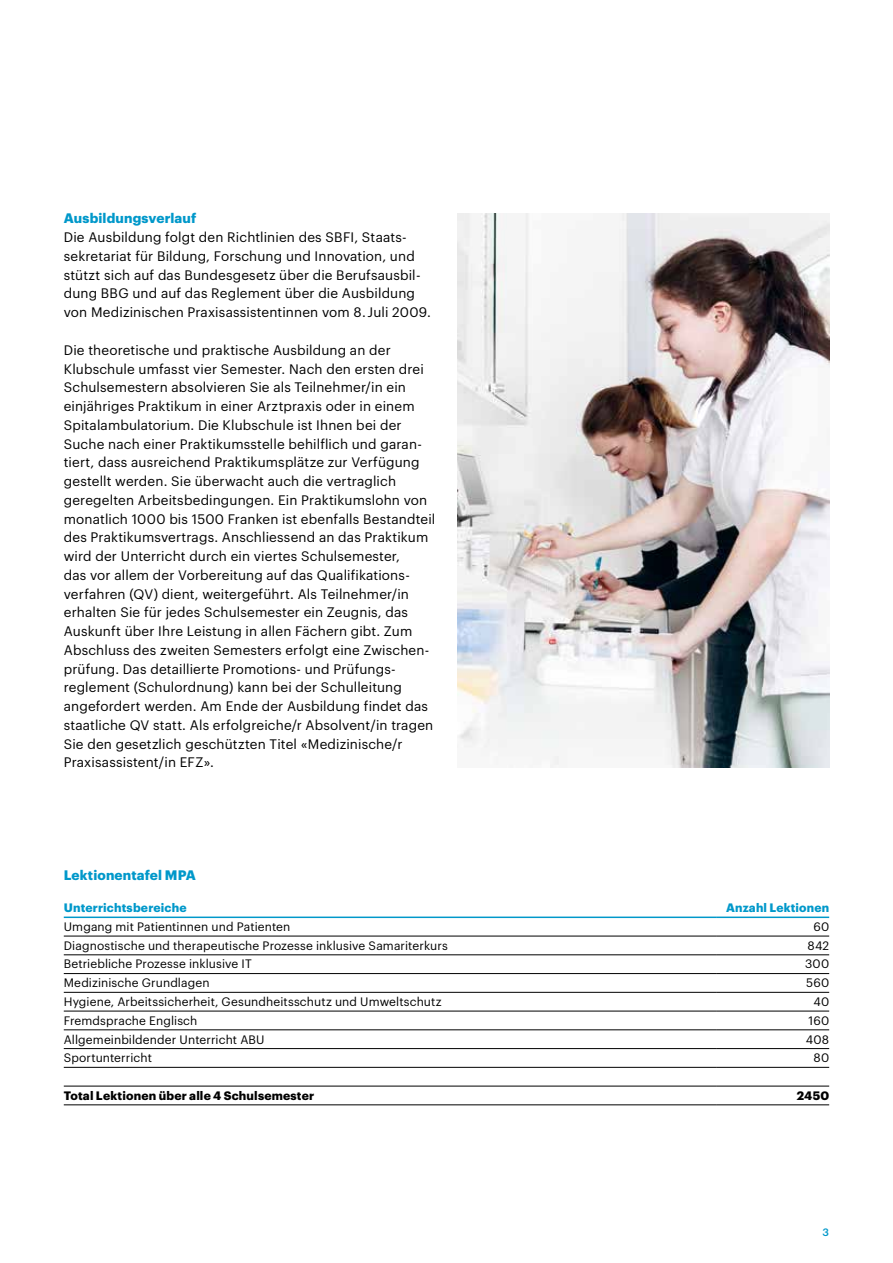
<style>
.page{position:relative;width:893px;height:1263px;background:#fff}
.page>*{position:absolute;margin:0;border:0;box-sizing:border-box;transform-origin:0 0}
.t1{font:13.5px/18.8px "Graphik";letter-spacing:.01em;color:#000}
.t2{font:700 13.5px "Graphik";letter-spacing:.01em;color:#0098ca}
.t3{font:12px "Graphik";letter-spacing:.01em;color:#000}
.t4{font:700 12px "Graphik";letter-spacing:.015em;color:#000}
.t5{font:700 12px "Graphik";letter-spacing:.015em;color:#0098ca}
.t6{font:500 10.5px "Graphik";color:#0098ca}
</style>
<div class="page">
<img style="left:457px;top:214px;width:372px;height:553px">
<hr style="left:64px;top:936px;width:652px;height:1px;background:#000">
<hr style="left:716px;top:936px;width:113px;height:1px;background:#000">
<hr style="left:64px;top:954px;width:652px;height:1px;background:#000">
<hr style="left:716px;top:954px;width:113px;height:1px;background:#000">
<hr style="left:64px;top:973px;width:652px;height:1px;background:#000">
<hr style="left:716px;top:973px;width:113px;height:1px;background:#000">
<hr style="left:64px;top:992px;width:652px;height:1px;background:#000">
<hr style="left:716px;top:992px;width:113px;height:1px;background:#000">
<hr style="left:64px;top:1011px;width:652px;height:1px;background:#000">
<hr style="left:716px;top:1011px;width:113px;height:1px;background:#000">
<hr style="left:64px;top:1029px;width:652px;height:1px;background:#000">
<hr style="left:716px;top:1029px;width:113px;height:1px;background:#000">
<hr style="left:64px;top:1048px;width:652px;height:1px;background:#000">
<hr style="left:716px;top:1048px;width:113px;height:1px;background:#000">
<hr style="left:64px;top:1067px;width:652px;height:1px;background:#000">
<hr style="left:716px;top:1067px;width:113px;height:1px;background:#000">
<hr style="left:64px;top:1086px;width:652px;height:1px;background:#000">
<hr style="left:716px;top:1086px;width:113px;height:1px;background:#000">
<hr style="left:64px;top:1104px;width:652px;height:1px;background:#000">
<hr style="left:716px;top:1104px;width:113px;height:1px;background:#000">
<hr style="left:64px;top:916px;width:652px;height:2px;background:#0098ca">
<hr style="left:716px;top:916px;width:113px;height:2px;background:#0098ca">
<p class="t2" style="left:64px;top:208px;width:134px">Ausbildungsverlauf</p>
<p class="t1" style="left:64px;top:227px;width:369px">Die Ausbildung folgt den Richtlinien des SBFI, Staats&shy;sekretariat für Bildung, Forschung und Innovation, und stützt sich auf das Bundesgesetz über die Berufsausbil&shy;dung BBG und auf das Reglement über die Ausbildung von Medizinischen Praxisassistentinnen vom 8. Juli 2009.</p>
<p class="t1" style="left:64px;top:339px;width:373px">Die theoretische und praktische Ausbildung an der Klubschule umfasst vier Semester. Nach den ersten drei Schulsemestern absolvieren Sie als Teilnehmer/in ein einjähriges Praktikum in einer Arztpraxis oder in einem Spitalambulatorium. Die Klubschule ist Ihnen bei der Suche nach einer Praktikumsstelle behilflich und garan&shy;tiert, dass ausreichend Praktikumsplätze zur Verfügung gestellt werden. Sie überwacht auch die vertraglich geregelten Arbeitsbedingungen. Ein Praktikumslohn von monatlich 1000 bis 1500 Franken ist ebenfalls Bestandteil des Praktikumsvertrags. Anschliessend an das Praktikum wird der Unterricht durch ein viertes Schulsemester,<br>das vor allem der Vorbereitung auf das Qualifikations&shy;verfahren (QV) dient, weitergeführt. Als Teilnehmer/in erhalten Sie für jedes Schulsemester ein Zeugnis, das Auskunft über Ihre Leistung in allen Fächern gibt. Zum Abschluss des zweiten Semesters erfolgt eine Zwischen&shy;prüfung. Das detaillierte Promotions- und Prüfungs&shy;reglement (Schulordnung) kann bei der Schulleitung angefordert werden. Am Ende der Ausbildung findet das staatliche QV statt. Als erfolgreiche/r Absolvent/in tragen Sie den gesetzlich geschützten Titel «Medizinische/r Praxisassistent/in EFZ».</p>
<p class="t2" style="left:64px;top:864px;width:134px">Lektionentafel MPA</p>
<p class="t5" style="left:64px;top:898px;width:124px">Unterrichtsbereiche</p>
<p class="t5" style="left:726px;top:898px;width:105px">Anzahl Lektionen</p>
<p class="t3" style="left:64px;top:918px;width:228px">Umgang mit Patientinnen und Patienten</p>
<p class="t3" style="left:813px;top:918px;width:17px">60</p>
<p class="t3" style="left:64px;top:936px;width:386px">Diagnostische und therapeutische Prozesse inklusive Samariterkurs</p>
<p class="t3" style="left:807px;top:936px;width:23px">842</p>
<p class="t3" style="left:64px;top:955px;width:189px">Betriebliche Prozesse inklusive IT</p>
<p class="t3" style="left:805px;top:955px;width:26px">300</p>
<p class="t3" style="left:64px;top:974px;width:147px">Medizinische Grundlagen</p>
<p class="t3" style="left:806px;top:974px;width:25px">560</p>
<p class="t3" style="left:64px;top:993px;width:379px">Hygiene, Arbeitssicherheit, Gesundheitsschutz und Umweltschutz</p>
<p class="t3" style="left:813px;top:993px;width:17px">40</p>
<p class="t3" style="left:64px;top:1011px;width:135px">Fremdsprache Englisch</p>
<p class="t3" style="left:808px;top:1011px;width:22px">160</p>
<p class="t3" style="left:64px;top:1030px;width:202px">Allgemeinbildender Unterricht ABU</p>
<p class="t3" style="left:806px;top:1030px;width:25px">408</p>
<p class="t3" style="left:64px;top:1049px;width:90px">Sportunterricht</p>
<p class="t3" style="left:813px;top:1049px;width:17px">80</p>
<p class="t4" style="left:64px;top:1086px;width:252px">Total Lektionen über alle 4 Schulsemester</p>
<p class="t4" style="left:797px;top:1086px;width:34px">2450</p>
<p class="t6" style="left:823px;top:1224px;width:8px">3</p>
</div>
